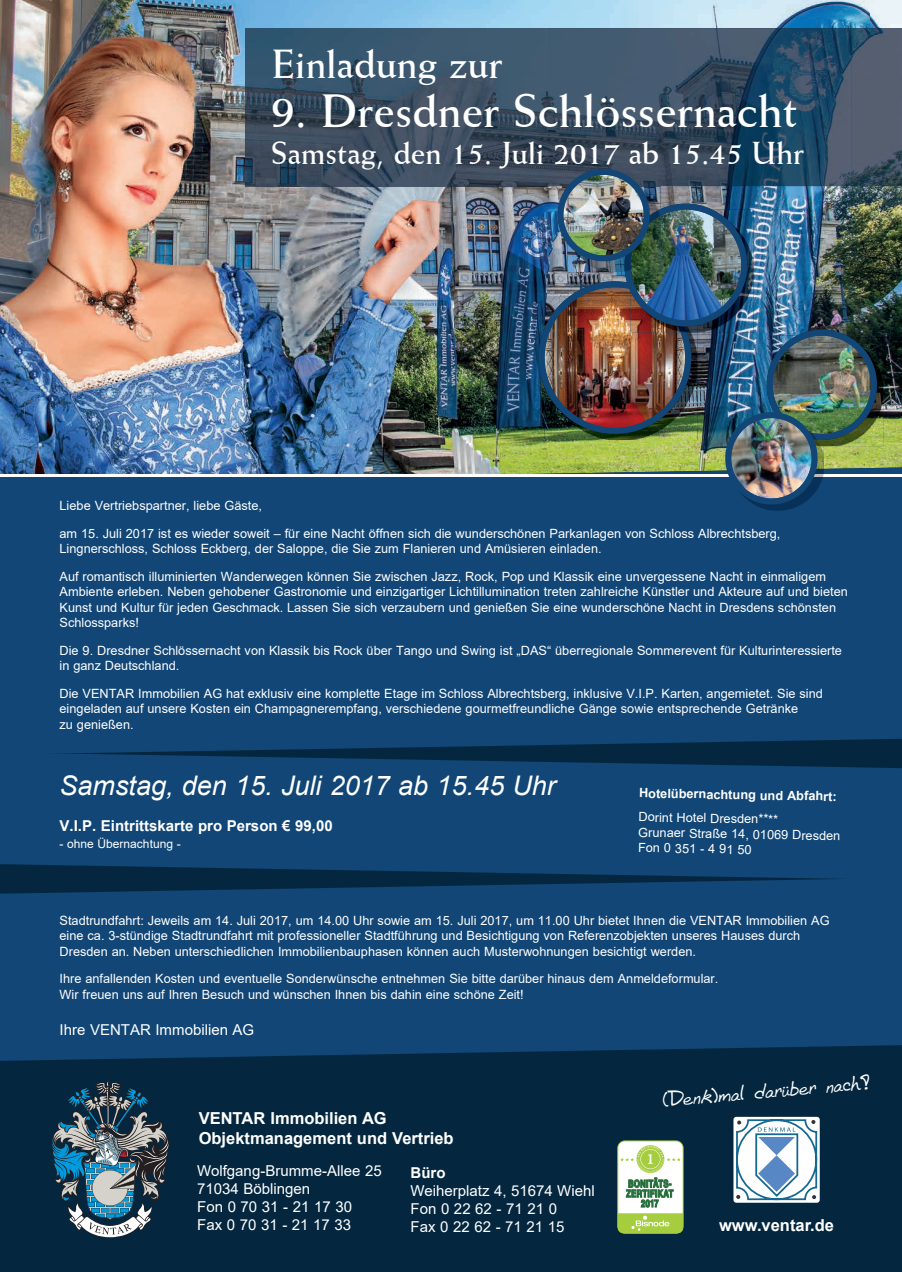
<style>
.page{position:relative;width:902px;height:1272px;background:#fff}
.page>*{position:absolute;margin:0;border:0;box-sizing:border-box;transform-origin:0 0}
.t1{font:700 47.55px "Weiss BT";color:#fff}
.t2{font:700 41.25px "Weiss BT";color:#fff}
.t3{font:700 32.25px "Weiss BT";color:#fff}
.t4{font:italic 27px "Arial";color:#fff}
.t5{font:22.05px "Beth Hand";color:#fff}
.t6{font:700 16.5px/20px "Arial";color:#fff}
.t7{font:15px/18.1px "Arial";color:#fff}
.t8{font:700 15px "Arial";color:#fff}
.t9{font:12.75px/15.3px "Arial";color:#fff}
.t10{font:700 12.75px "Arial";color:#fff}
.t11{font:12px "Arial";color:#fff}
.t12{font:700 condensed 10.35px/9.9px "Nimbus San L";letter-spacing:.04em;color:#246e39;text-align:center;scale:.9 1}
</style>
<div class="page">
<div style="left:0;top:4px;width:901px;height:1267px;background:#04273f"></div>
<img style="left:0;top:0;width:901px;height:467px">
<img style="left:245px;top:28px;width:656px;height:158px">
<svg style="left:0;top:879px;width:901px;height:181px;background:#104371"></svg>
<svg style="left:0;top:754px;width:901px;height:125px;background:#0f4270"></svg>
<div style="left:0;top:467px;width:901px;height:287px;background:#114676"></div>
<svg style="left:733px;top:1116px;width:86px;height:86px"></svg>
<svg style="left:735px;top:1118px;width:83px;height:82px;background:#bad0e1"></svg>
<svg style="left:51px;top:1080px;width:118px;height:157px"></svg>
<div style="left:0;top:474px;width:901px;height:16px;background:#114676"></div>
<hr style="left:0;top:474px;width:901px;height:3px;background:#fff">
<img style="left:870px;top:4px;width:29px;height:30px">
<img style="left:876px;top:335px;width:7px;height:111px">
<img style="left:731px;top:507px;width:92px;height:3px">
<img style="left:538px;top:169px;width:338px;height:338px">
<svg style="left:617px;top:1140px;width:66px;height:93px;background:#c8ddac"></svg>
<h2 class="t2" style="left:271px;top:38px;width:233px">Einladung zur</h2>
<h1 class="t1" style="left:271px;top:81px;width:528px">9. Dresdner Schlössernacht</h1>
<h3 class="t3" style="left:271px;top:133px;width:535px">Samstag, den 15. Juli 2017 ab 15.45 Uhr</h3>
<p class="t9" style="left:60px;top:491px;width:722px;line-height:27.8px">Liebe Vertriebspartner, liebe Gäste,<br>am 15. Juli 2017 ist es wieder soweit – für eine Nacht öffnen sich die wunderschönen Parkanlagen von Schloss Albrechtsberg,</p>
<p class="t9" style="left:60px;top:534px;width:768px;line-height:27.8px">Lingnerschloss, Schloss Eckberg, der Saloppe, die Sie zum Flanieren und Amüsieren einladen.<br>Auf romantisch illuminierten Wanderwegen können Sie zwischen Jazz, Rock, Pop und Klassik eine unvergessene Nacht in einmaligem</p>
<p class="t9" style="left:60px;top:584px;width:789px">Ambiente erleben. Neben gehobener Gastronomie und einzigartiger Lichtillumination treten zahlreiche Künstler und Akteure auf und bieten<br>Kunst und Kultur für jeden Geschmack. Lassen Sie sich verzaubern und genießen Sie eine wunderschöne Nacht in Dresdens schönsten<br>Schlossparks!</p>
<p class="t9" style="left:60px;top:642px;width:784px">Die 9. Dresdner Schlössernacht von Klassik bis Rock über Tango und Swing ist „DAS“ überregionale Sommerevent für Kulturinteressierte in ganz Deutschland.</p>
<p class="t9" style="left:60px;top:685px;width:764px">Die VENTAR Immobilien AG hat exklusiv eine komplette Etage im Schloss Albrechtsberg, inklusive V.I.P. Karten, angemietet. Sie sind eingeladen auf unsere Kosten ein Champagnerempfang, verschiedene gourmetfreundliche Gänge sowie entsprechende Getränke<br>zu genießen.</p>
<h3 class="t4" style="left:60px;top:767px;width:498px">Samstag, den 15. Juli 2017 ab 15.45 Uhr</h3>
<p class="t8" style="left:60px;top:815px;width:275px">V.I.P. Eintrittskarte pro Person € 99,00</p>
<p class="t11" style="left:60px;top:835px;width:123px">- ohne Übernachtung -</p>
<p class="t10" style="left:639px;top:784px;width:199px;rotate:1deg">Hotelübernachtung und Abfahrt:</p>
<p class="t9" style="left:638px;top:809px;width:203px;rotate:1deg">Dorint Hotel Dresden****<br>Grunaer Straße 14, 01069 Dresden<br>Fon 0 351 - 4 91 50</p>
<p class="t9" style="left:60px;top:912px;width:771px">Stadtrundfahrt: Jeweils am 14. Juli 2017, um 14.00 Uhr sowie am 15. Juli 2017, um 11.00 Uhr bietet Ihnen die VENTAR Immobilien AG eine ca. 3-stündige Stadtrundfahrt mit professioneller Stadtführung und Besichtigung von Referenzobjekten unseres Hauses durch<br>Dresden an. Neben unterschiedlichen Immobilienbauphasen können auch Musterwohnungen besichtigt werden.</p>
<p class="t9" style="left:60px;top:971px;width:660px">Ihre anfallenden Kosten und eventuelle Sonderwünsche entnehmen Sie bitte darüber hinaus dem Anmeldeformular.<br>Wir freuen uns auf Ihren Besuch und wünschen Ihnen bis dahin eine schöne Zeit!</p>
<p class="t7" style="left:60px;top:1020px;width:196px">Ihre VENTAR Immobilien AG</p>
<p class="t6" style="left:199px;top:1108px;width:256px">VENTAR Immobilien AG<br>Objektmanagement und Vertrieb</p>
<p class="t7" style="left:197px;top:1161px;width:186px">Wolfgang-Brumme-Allee 25<br>71034 Böblingen<br>Fon 0 70 31 - 21 17 30<br>Fax 0 70 31 - 21 17 33</p>
<p class="t8" style="left:410px;top:1161px;width:36px">Büro</p>
<p class="t7" style="left:410px;top:1181px;width:186px">Weiherplatz 4, 51674 Wiehl<br>Fon 0 22 62 - 71 21 0<br>Fax 0 22 62 - 71 21 15</p>
<h3 class="t5" style="left:661px;top:1089px;width:209px;rotate:-5deg">(Denk)mal darüber nach!</h3>
<p class="t12" style="left:626px;top:1178px;width:54px">BONITÄTS-<br>ZERTIFIKAT<br>2017</p>
<p class="t6" style="left:719px;top:1215px;width:116px">www.ventar.de</p>
</div>
